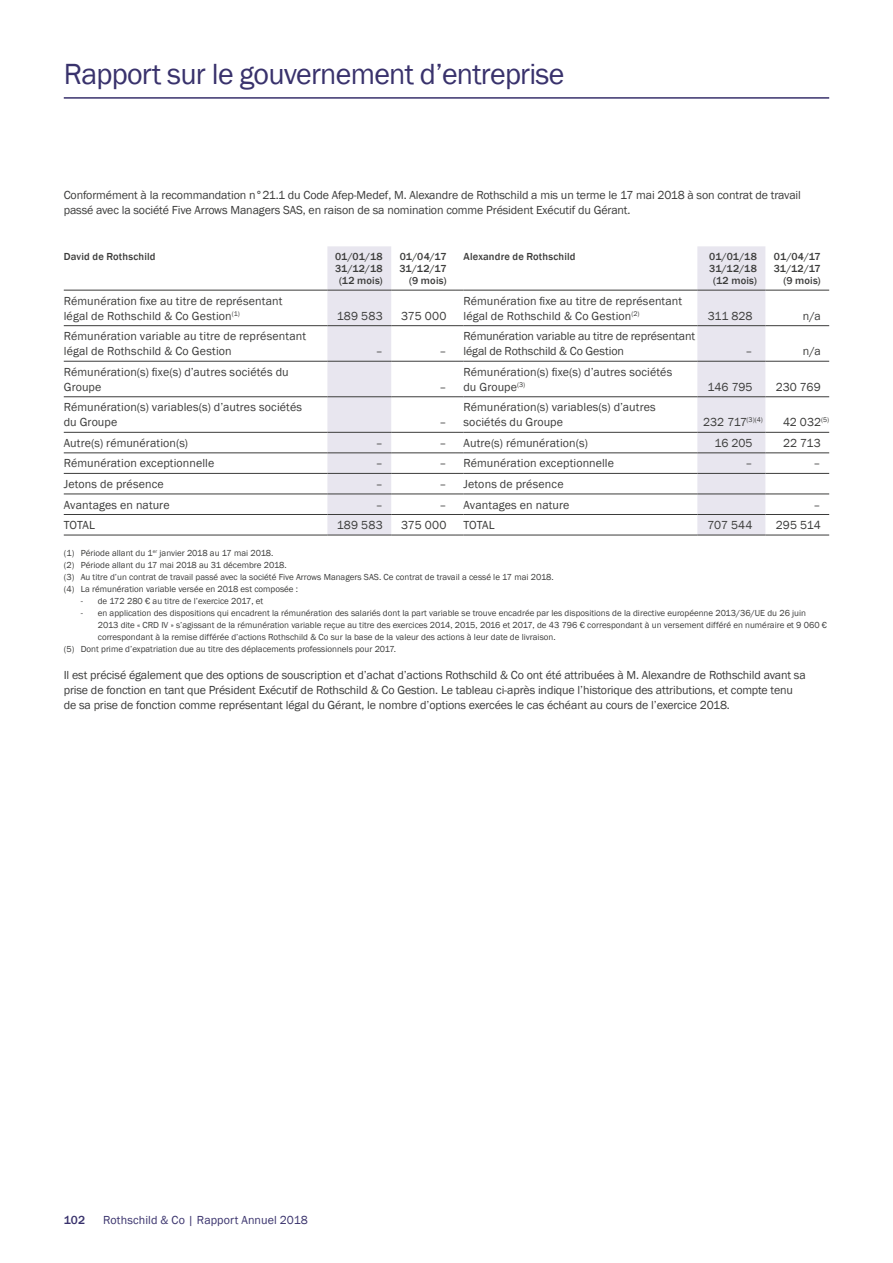
<style>
.page{position:relative;width:893px;height:1263px;background:#fff}
.page>*{position:absolute;margin:0;border:0;box-sizing:border-box;transform-origin:0 0}
.t1{font:30px "Franklin Gothic";letter-spacing:-.025em;color:#39326c}
.t2{font:12px/15px "Franklin Gothic";letter-spacing:-.01em;color:#3c3c3b}
.t3{font:12px/15px "Franklin Gothic";letter-spacing:.01em;color:#3c3c3b}
.t4{font:12px "Franklin Gothic";letter-spacing:.01em;color:#39326c}
.t5{font:500 12px "Franklin Gothic";color:#39326c}
.t6{font:500 10.5px/12px "Franklin Gothic";letter-spacing:.015em;color:#3c3c3b;text-align:center}
.t7{font:9px/12px "Franklin Gothic";color:#3c3c3b}
</style>
<div class="page">
<hr style="left:64px;top:97px;width:765px;height:2px;background:#39326c">
<svg style="left:327px;top:246px;width:438px;height:289px"></svg>
<hr style="left:64px;top:325px;width:263px;height:1px;background:#3c3c3b">
<hr style="left:327px;top:325px;width:64px;height:1px;background:#3c3c3b">
<hr style="left:391px;top:325px;width:64px;height:1px;background:#3c3c3b">
<hr style="left:463px;top:325px;width:234px;height:1px;background:#3c3c3b">
<hr style="left:697px;top:325px;width:68px;height:1px;background:#3c3c3b">
<hr style="left:765px;top:325px;width:64px;height:1px;background:#3c3c3b">
<hr style="left:64px;top:361px;width:263px;height:1px;background:#3c3c3b">
<hr style="left:327px;top:361px;width:64px;height:1px;background:#3c3c3b">
<hr style="left:391px;top:361px;width:64px;height:1px;background:#3c3c3b">
<hr style="left:463px;top:361px;width:234px;height:1px;background:#3c3c3b">
<hr style="left:697px;top:361px;width:68px;height:1px;background:#3c3c3b">
<hr style="left:765px;top:361px;width:64px;height:1px;background:#3c3c3b">
<hr style="left:64px;top:396px;width:263px;height:1px;background:#3c3c3b">
<hr style="left:327px;top:396px;width:64px;height:1px;background:#3c3c3b">
<hr style="left:391px;top:396px;width:64px;height:1px;background:#3c3c3b">
<hr style="left:463px;top:396px;width:234px;height:1px;background:#3c3c3b">
<hr style="left:697px;top:396px;width:68px;height:1px;background:#3c3c3b">
<hr style="left:765px;top:396px;width:64px;height:1px;background:#3c3c3b">
<hr style="left:64px;top:432px;width:263px;height:1px;background:#3c3c3b">
<hr style="left:327px;top:432px;width:64px;height:1px;background:#3c3c3b">
<hr style="left:391px;top:432px;width:64px;height:1px;background:#3c3c3b">
<hr style="left:463px;top:432px;width:234px;height:1px;background:#3c3c3b">
<hr style="left:697px;top:432px;width:68px;height:1px;background:#3c3c3b">
<hr style="left:765px;top:432px;width:64px;height:1px;background:#3c3c3b">
<hr style="left:64px;top:452px;width:263px;height:1px;background:#3c3c3b">
<hr style="left:327px;top:452px;width:64px;height:1px;background:#3c3c3b">
<hr style="left:391px;top:452px;width:64px;height:1px;background:#3c3c3b">
<hr style="left:463px;top:452px;width:234px;height:1px;background:#3c3c3b">
<hr style="left:697px;top:452px;width:68px;height:1px;background:#3c3c3b">
<hr style="left:765px;top:452px;width:64px;height:1px;background:#3c3c3b">
<hr style="left:64px;top:473px;width:263px;height:1px;background:#3c3c3b">
<hr style="left:327px;top:473px;width:64px;height:1px;background:#3c3c3b">
<hr style="left:391px;top:473px;width:64px;height:1px;background:#3c3c3b">
<hr style="left:463px;top:473px;width:234px;height:1px;background:#3c3c3b">
<hr style="left:697px;top:473px;width:68px;height:1px;background:#3c3c3b">
<hr style="left:765px;top:473px;width:64px;height:1px;background:#3c3c3b">
<hr style="left:64px;top:494px;width:263px;height:1px;background:#3c3c3b">
<hr style="left:327px;top:494px;width:64px;height:1px;background:#3c3c3b">
<hr style="left:391px;top:494px;width:64px;height:1px;background:#3c3c3b">
<hr style="left:463px;top:494px;width:234px;height:1px;background:#3c3c3b">
<hr style="left:697px;top:494px;width:68px;height:1px;background:#3c3c3b">
<hr style="left:765px;top:494px;width:64px;height:1px;background:#3c3c3b">
<hr style="left:463px;top:514px;width:234px;height:1px;background:#3c3c3b">
<hr style="left:697px;top:514px;width:68px;height:1px;background:#3c3c3b">
<hr style="left:765px;top:514px;width:64px;height:1px;background:#3c3c3b">
<hr style="left:64px;top:290px;width:263px;height:1px;background:#3c3c3b">
<hr style="left:327px;top:290px;width:64px;height:1px;background:#3c3c3b">
<hr style="left:391px;top:290px;width:64px;height:1px;background:#3c3c3b">
<hr style="left:463px;top:290px;width:234px;height:1px;background:#3c3c3b">
<hr style="left:697px;top:290px;width:68px;height:1px;background:#3c3c3b">
<hr style="left:765px;top:290px;width:64px;height:1px;background:#3c3c3b">
<hr style="left:64px;top:514px;width:263px;height:1px;background:#3c3c3b">
<hr style="left:327px;top:514px;width:64px;height:1px;background:#3c3c3b">
<hr style="left:391px;top:514px;width:64px;height:1px;background:#3c3c3b">
<hr style="left:64px;top:535px;width:263px;height:1px;background:#3c3c3b">
<hr style="left:327px;top:535px;width:64px;height:1px;background:#3c3c3b">
<hr style="left:391px;top:535px;width:64px;height:1px;background:#3c3c3b">
<hr style="left:463px;top:535px;width:234px;height:1px;background:#3c3c3b">
<hr style="left:697px;top:535px;width:68px;height:1px;background:#3c3c3b">
<hr style="left:765px;top:535px;width:64px;height:1px;background:#3c3c3b">
<h1 class="t1" style="left:64px;top:55px;width:502px">Rapport sur le gouvernement d’entreprise</h1>
<p class="t2" style="left:64px;top:188px;width:739px">Conformément à la recommandation n°21.1 du Code Afep-Medef, M. Alexandre de Rothschild a mis un terme le 17 mai 2018 à son contrat de travail passé avec la société Five Arrows Managers SAS, en raison de sa nomination comme Président Exécutif du Gérant.</p>
<p class="t6" style="left:64px;top:250px;width:93px">David de Rothschild</p>
<p class="t6" style="left:335px;top:250px;width:49px">01/01/18<br>31/12/18 (12 mois)</p>
<p class="t6" style="left:399px;top:250px;width:48px;text-align:right">01/04/17<br>31/12/17 (9 mois)</p>
<p class="t6" style="left:463px;top:250px;width:114px">Alexandre de Rothschild</p>
<p class="t6" style="left:709px;top:250px;width:49px">01/01/18<br>31/12/18 (12 mois)</p>
<p class="t6" style="left:774px;top:250px;width:48px;text-align:right">01/04/17<br>31/12/17 (9 mois)</p>
<p class="t3" style="left:64px;top:293px;width:220px">Rémunération fixe au titre de représentant légal de Rothschild &amp; Co Gestion<sup>(1)</sup></p>
<p class="t3" style="left:463px;top:293px;width:220px">Rémunération fixe au titre de représentant légal de Rothschild &amp; Co Gestion<sup>(2)</sup></p>
<p class="t2" style="left:337px;top:308px;width:47px">189 583</p>
<p class="t2" style="left:401px;top:308px;width:47px">375 000</p>
<p class="t2" style="left:708px;top:308px;width:46px">311 828</p>
<p class="t2" style="left:803px;top:308px;width:19px">n/a</p>
<p class="t3" style="left:64px;top:329px;width:244px">Rémunération variable au titre de représentant légal de Rothschild &amp; Co Gestion</p>
<p class="t2" style="left:376px;top:344px;width:9px">–</p>
<p class="t2" style="left:439px;top:344px;width:9px">–</p>
<p class="t2" style="left:463px;top:329px;width:233px">Rémunération variable au titre de représentant légal de Rothschild &amp; Co Gestion</p>
<p class="t2" style="left:746px;top:344px;width:9px">–</p>
<p class="t2" style="left:803px;top:344px;width:19px">n/a</p>
<p class="t3" style="left:64px;top:365px;width:226px">Rémunération(s) fixe(s) d’autres sociétés du<br>Groupe</p>
<p class="t2" style="left:439px;top:380px;width:9px">–</p>
<p class="t3" style="left:463px;top:365px;width:210px">Rémunération(s) fixe(s) d’autres sociétés du Groupe<sup>(3)</sup></p>
<p class="t2" style="left:707px;top:380px;width:47px">146 795</p>
<p class="t2" style="left:776px;top:380px;width:47px">230 769</p>
<p class="t3" style="left:64px;top:400px;width:240px">Rémunération(s) variables(s) d’autres sociétés du Groupe</p>
<p class="t2" style="left:439px;top:415px;width:9px">–</p>
<p class="t3" style="left:463px;top:400px;width:194px">Rémunération(s) variables(s) d’autres sociétés du Groupe</p>
<p class="t2" style="left:703px;top:415px;width:61px">232 717<sup>(3)(4)</sup></p>
<p class="t2" style="left:783px;top:415px;width:48px">42 032<sup>(5)</sup></p>
<p class="t2" style="left:64px;top:436px;width:126px">Autre(s) rémunération(s)</p>
<p class="t2" style="left:376px;top:436px;width:9px">–</p>
<p class="t2" style="left:439px;top:436px;width:150px">– Autre(s) rémunération(s)</p>
<p class="t2" style="left:714px;top:436px;width:40px">16 205</p>
<p class="t2" style="left:783px;top:436px;width:39px">22 713</p>
<p class="t3" style="left:64px;top:456px;width:152px">Rémunération exceptionnelle</p>
<p class="t2" style="left:376px;top:456px;width:9px">–</p>
<p class="t3" style="left:439px;top:456px;width:176px">– Rémunération exceptionnelle</p>
<p class="t2" style="left:746px;top:456px;width:9px">–</p>
<p class="t2" style="left:814px;top:456px;width:9px">–</p>
<p class="t3" style="left:64px;top:477px;width:102px">Jetons de présence</p>
<p class="t2" style="left:376px;top:477px;width:9px">–</p>
<p class="t3" style="left:439px;top:477px;width:126px">– Jetons de présence</p>
<p class="t2" style="left:64px;top:497px;width:107px">Avantages en nature</p>
<p class="t2" style="left:376px;top:497px;width:9px">–</p>
<p class="t2" style="left:439px;top:497px;width:131px">– Avantages en nature</p>
<p class="t2" style="left:814px;top:497px;width:9px">–</p>
<p class="t2" style="left:64px;top:518px;width:33px">TOTAL</p>
<p class="t2" style="left:337px;top:518px;width:47px">189 583</p>
<p class="t2" style="left:401px;top:518px;width:47px">375 000</p>
<p class="t2" style="left:463px;top:518px;width:33px">TOTAL</p>
<p class="t2" style="left:708px;top:518px;width:47px">707 544</p>
<p class="t2" style="left:776px;top:518px;width:46px">295 514</p>
<p class="t7" style="left:64px;top:547px;width:492px">(1) Période allant du 1<sup>er</sup> janvier 2018 au 17 mai 2018.<br>(2) Période allant du 17 mai 2018 au 31 décembre 2018.<br>(3) Au titre d’un contrat de travail passé avec la société Five Arrows Managers SAS. Ce contrat de travail a cessé le 17 mai 2018. (4) La rémunération variable versée en 2018 est composée :</p>
<p class="t7" style="left:81px;top:595px;width:184px">- de 172 280 € au titre de l’exercice 2017, et</p>
<p class="t7" style="left:81px;top:607px;width:727px">- en application des dispositions qui encadrent la rémunération des salariés dont la part variable se trouve encadrée par les dispositions de la directive européenne 2013/36/UE du 26 juin</p>
<p class="t7" style="left:98px;top:619px;width:731px">2013 dite « CRD IV » s’agissant de la rémunération variable reçue au titre des exercices 2014, 2015, 2016 et 2017, de 43 796 € correspondant à un versement différé en numéraire et 9 060 €</p>
<p class="t7" style="left:98px;top:631px;width:459px">correspondant à la remise différée d’actions Rothschild &amp; Co sur la base de la valeur des actions à leur date de livraison.</p>
<p class="t7" style="left:64px;top:643px;width:334px">(5) Dont prime d’expatriation due au titre des déplacements professionnels pour 2017.</p>
<p class="t2" style="left:64px;top:668px;width:743px">Il est précisé également que des options de souscription et d’achat d’actions Rothschild &amp; Co ont été attribuées à M. Alexandre de Rothschild avant sa prise de fonction en tant que Président Exécutif de Rothschild &amp; Co Gestion. Le tableau ci-après indique l’historique des attributions, et compte tenu de sa prise de fonction comme représentant légal du Gérant, le nombre d’options exercées le cas échéant au cours de l’exercice 2018.</p>
<p class="t5" style="left:64px;top:1213px;width:23px">102</p>
<p class="t4" style="left:103px;top:1213px;width:206px">Rothschild &amp; Co | Rapport Annuel 2018</p>
</div>
